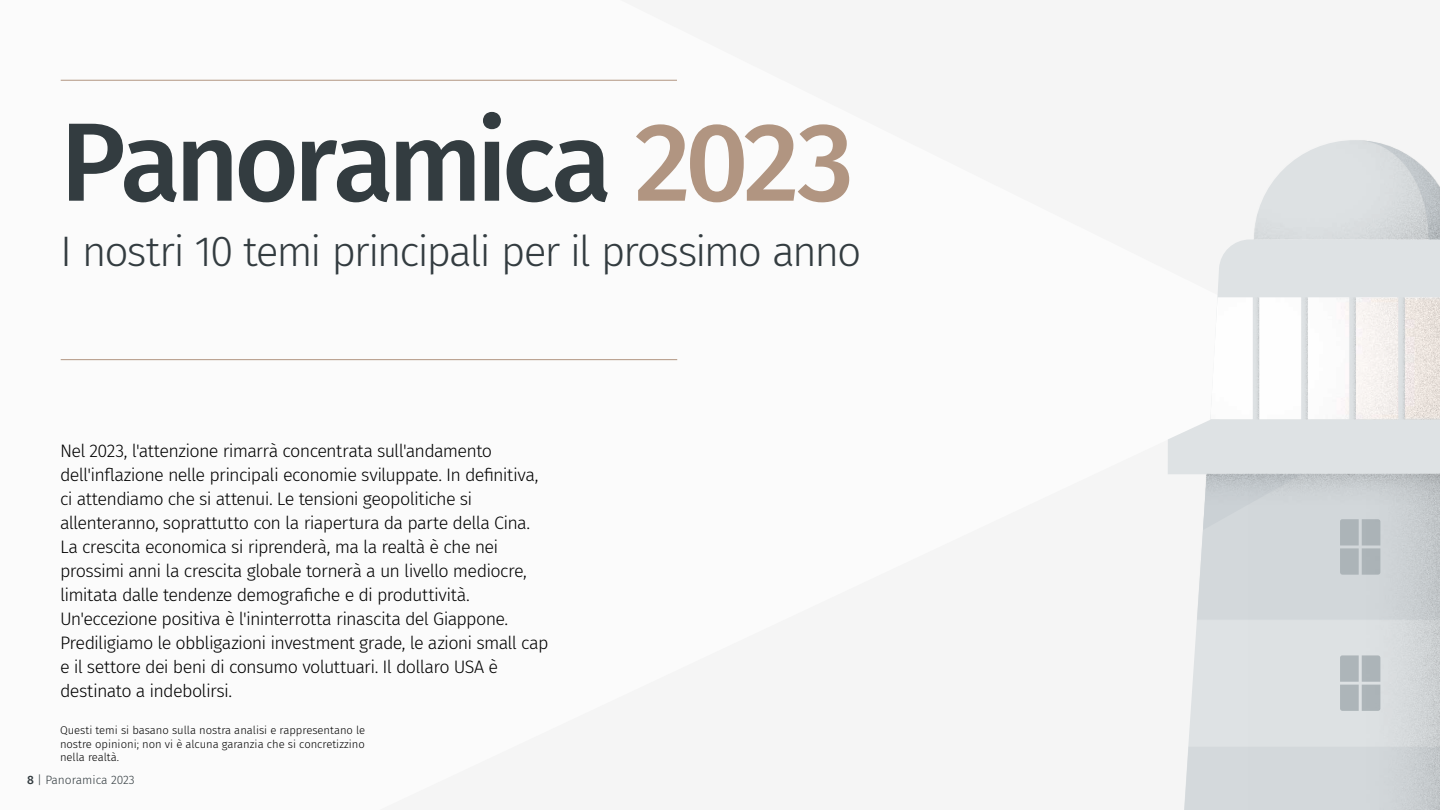
<style>
.page{position:relative;width:1440px;height:810px;background:#f5f5f5}
.page>*{position:absolute;margin:0;border:0;box-sizing:border-box;transform-origin:0 0}
.t1{font:500 111.38px "Fira Sans";letter-spacing:-.05em;color:#333c40}
.t2{font:300 42.53px "Fira Sans";letter-spacing:-.05em;color:#333c40}
.t3{font:300 18px/24px "Fira Sans";letter-spacing:-.04em;color:#000}
.t4{font:300 12px "Fira Sans";color:#333c40}
.t5{font:300 11.25px/13.5px "Fira Sans";color:#000;text-align:justify}
.s1{color:#b19581}
.s2{font-weight:500}
</style>
<div class="page">
<svg style="left:1168px;top:241px;width:272px;height:506px;fill:#dee2e4"></svg>
<div style="left:1184px;top:747px;width:53px;height:63px;background:#d4d9dc"></div>
<img style="left:1198px;top:285px;width:242px;height:147px">
<img style="left:1185px;top:462px;width:52px;height:170px">
<img style="left:1386px;top:285px;width:31px;height:147px">
<img style="left:1337px;top:285px;width:31px;height:147px">
<img style="left:1289px;top:285px;width:31px;height:147px">
<img style="left:1240px;top:285px;width:32px;height:147px">
<img style="left:1242px;top:140px;width:198px;height:112px">
<img style="left:1237px;top:462px;width:203px;height:348px">
<hr style="left:61px;top:359px;width:616px;height:1px;background:#b19581">
<hr style="left:61px;top:80px;width:616px;height:1px;background:#b19581">
<h1 class="t1" style="left:60px;top:72px;width:796px">Panoramica <span class="s1">2023</span></h1>
<h2 class="t2" style="left:60px;top:221px;width:803px">I nostri 10 temi principali per il prossimo anno</h2>
<p class="t3" style="left:60px;top:438px;width:490px">Nel 2023, l'attenzione rimarrà concentrata sull'andamento dell'inflazione nelle principali economie sviluppate. In definitiva, ci attendiamo che si attenui. Le tensioni geopolitiche si allenteranno, soprattutto con la riapertura da parte della Cina.<br>La crescita economica si riprenderà, ma la realtà è che nei prossimi anni la crescita globale tornerà a un livello mediocre, limitata dalle tendenze demografiche e di produttività.<br>Un'eccezione positiva è l'ininterrotta rinascita del Giappone.<br>Prediligiamo le obbligazioni investment grade, le azioni small cap e il settore dei beni di consumo voluttuari. Il dollaro USA è destinato a indebolirsi.</p>
<p class="t5" style="left:60px;top:724px;width:307px">Questi temi si basano sulla nostra analisi e rappresentano le nostre opinioni; non vi è alcuna garanzia che si concretizzino nella realtà.</p>
<p class="t4" style="left:27px;top:771px;width:109px"><span class="s2">8</span> | Panoramica 2023</p>
</div>
